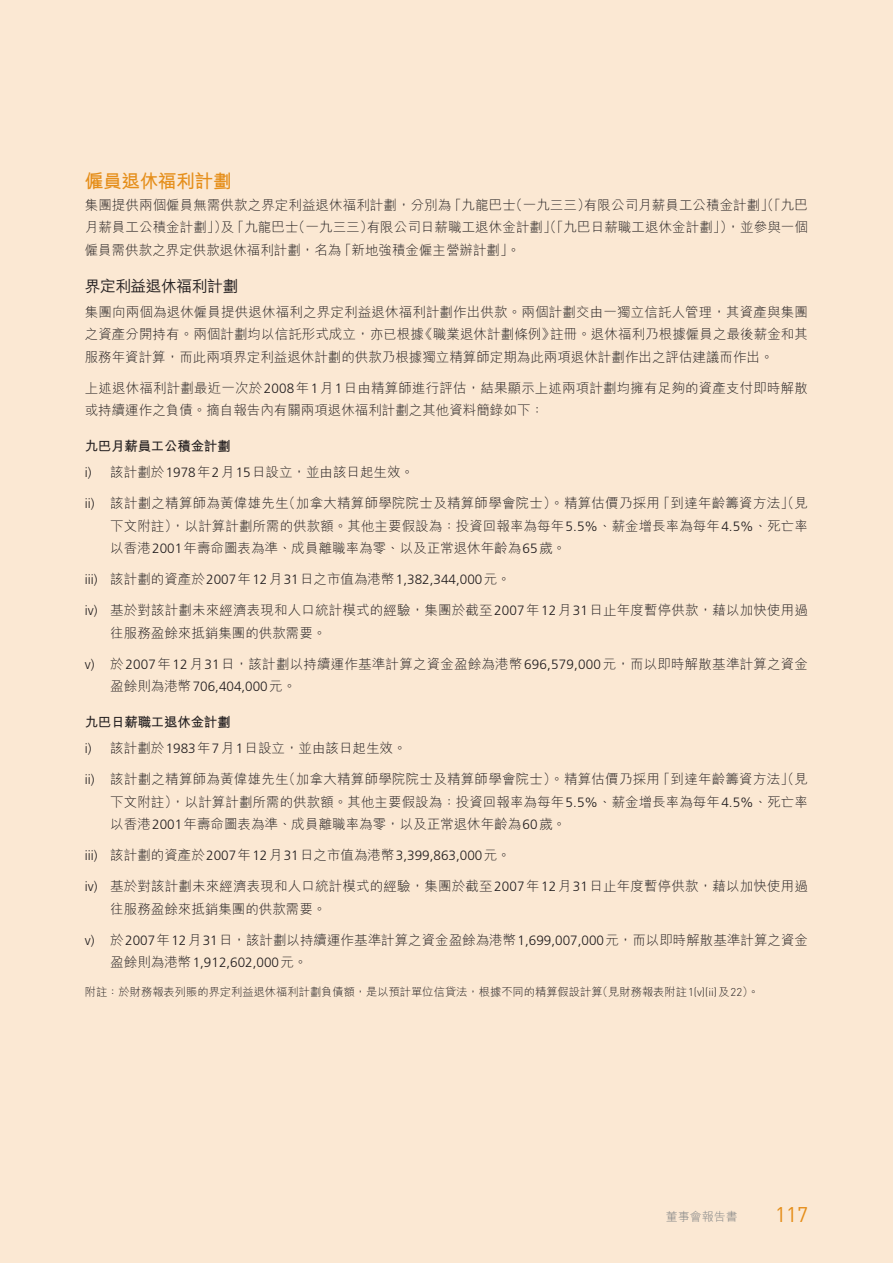
<style>
.page{position:relative;width:893px;height:1263px;background:#fff}
.page>*{position:absolute;margin:0;border:0;box-sizing:border-box;transform-origin:0 0}
.t1{font:21px "DIN";color:#e58e1a}
.t2{font:18.75px "M Hei HK Bold B5 pc H";letter-spacing:-.025em;color:#e58e1a}
.t3{font:15.75px "M Hei HK Medium B5 pc H";letter-spacing:-.03em;color:#231f20}
.t4{font:13.5px/22.5px "M Hei HK Light B5 pc H";color:#231f20;text-align:justify}
.t5{font:300 13.5px "Frutiger";color:#231f20}
.t6{font:13.5px "M Hei HK Bold B5 pc H";letter-spacing:-.02em;color:#231f20}
.t7{font:12px "M Hei HK Light B5 pc H";color:#808284}
.t8{font:11.25px "M Hei HK Light B5 pc H";color:#231f20}
.s1{font-family:"Frutiger";font-weight:300}
.s2{font-family:"M Hei HK Light B5 pc H";font-weight:400}
.s3{font-family:"DIN";font-weight:300}
</style>
<div class="page">
<div style="left:0;top:0;width:892px;height:1263px;background:#fbe8d3"></div>
<h2 class="t2" style="left:85px;top:174px;width:148px">僱員退休福利計劃</h2>
<p class="t4" style="left:85px;top:195px;width:724px">集團提供兩個僱員無需供款之界定利益退休福利計劃，分別為「九龍巴士（一九三三）有限公司月薪員工公積金計劃」（「九巴月薪員工公積金計劃」）及「九龍巴士（一九三三）有限公司日薪職工退休金計劃」（「九巴日薪職工退休金計劃」），並參與一個僱員需供款之界定供款退休福利計劃，名為「新地強積金僱主營辦計劃」。</p>
<p class="t3" style="left:85px;top:280px;width:155px">界定利益退休福利計劃</p>
<p class="t4" style="left:85px;top:302px;width:724px">集團向兩個為退休僱員提供退休福利之界定利益退休福利計劃作出供款。兩個計劃交由一獨立信託人管理，其資產與集團之資產分開持有。兩個計劃均以信託形式成立，亦已根據《職業退休計劃條例》註冊。退休福利乃根據僱員之最後薪金和其服務年資計算，而此兩項界定利益退休計劃的供款乃根據獨立精算師定期為此兩項退休計劃作出之評估建議而作出。</p>
<p class="t4" style="left:85px;top:378px;width:724px">上述退休福利計劃最近一次於<span class="s1">2008</span>年<span class="s1">1</span>月<span class="s1">1</span>日由精算師進行評估，結果顯示上述兩項計劃均擁有足夠的資產支付即時解散或持續運作之負債。摘自報告內有關兩項退休福利計劃之其他資料簡錄如下：</p>
<p class="t6" style="left:85px;top:440px;width:147px">九巴月薪員工公積金計劃</p>
<p class="t4" style="left:85px;top:463px;width:331px"><span class="s1">i)</span> 該計劃於<span class="s1">1978</span>年<span class="s1">2</span>月<span class="s1">15</span>日設立，並由該日起生效。</p>
<p class="t4" style="left:110px;top:494px;width:699px;text-indent:-26px"><span class="s1">ii)</span> 該計劃之精算師為黃偉雄先生（加拿大精算師學院院士及精算師學會院士）。精算估價乃採用「到達年齡籌資方法」（見下文附註），以計算計劃所需的供款額。其他主要假設為：投資回報率為每年<span class="s1">5.5%</span>、薪金增長率為每年<span class="s1">4.5%</span>、死亡率以香港<span class="s1">2001</span>年壽命圖表為準、成員離職率為零、以及正常退休年齡為<span class="s1">65</span>歲。</p>
<p class="t5" style="left:85px;top:574px;width:427px">iii) <span class="s2">該計劃的資產於</span>2007<span class="s2">年</span>12<span class="s2">月</span>31<span class="s2">日之市值為港幣</span>1,382,344,000<span class="s2">元。</span></p>
<p class="t4" style="left:110px;top:601px;width:699px;text-indent:-26px"><span class="s1">iv)</span> 基於對該計劃未來經濟表現和人口統計模式的經驗，集團於截至<span class="s1">2007</span>年<span class="s1">12</span>月<span class="s1">31</span>日止年度暫停供款，藉以加快使用過往服務盈餘來抵銷集團的供款需要。</p>
<p class="t4" style="left:85px;top:654px;width:724px"><span class="s1">v)</span> 於<span class="s1">2007</span>年<span class="s1">12</span>月<span class="s1">31</span>日，該計劃以持續運作基準計算之資金盈餘為港幣<span class="s1">696,579,000</span>元，而以即時解散基準計算之資金</p>
<p class="t5" style="left:110px;top:681px;width:187px"><span class="s2">盈餘則為港幣</span>706,404,000<span class="s2">元。</span></p>
<p class="t6" style="left:85px;top:716px;width:147px">九巴日薪職工退休金計劃</p>
<p class="t4" style="left:85px;top:739px;width:323px"><span class="s1">i)</span> 該計劃於<span class="s1">1983</span>年<span class="s1">7</span>月<span class="s1">1</span>日設立，並由該日起生效。</p>
<p class="t4" style="left:110px;top:770px;width:699px;text-indent:-26px"><span class="s1">ii)</span> 該計劃之精算師為黃偉雄先生（加拿大精算師學院院士及精算師學會院士）。精算估價乃採用「到達年齡籌資方法」（見下文附註），以計算計劃所需的供款額。其他主要假設為：投資回報率為每年<span class="s1">5.5%</span>、薪金增長率為每年<span class="s1">4.5%</span>、死亡率以香港<span class="s1">2001</span>年壽命圖表為準、成員離職率為零，以及正常退休年齡為<span class="s1">60</span>歲。</p>
<p class="t5" style="left:85px;top:850px;width:427px">iii) <span class="s2">該計劃的資產於</span>2007<span class="s2">年</span>12<span class="s2">月</span>31<span class="s2">日之市值為港幣</span>3,399,863,000<span class="s2">元。</span></p>
<p class="t4" style="left:110px;top:877px;width:699px;text-indent:-26px"><span class="s1">iv)</span> 基於對該計劃未來經濟表現和人口統計模式的經驗，集團於截至<span class="s1">2007</span>年<span class="s1">12</span>月<span class="s1">31</span>日止年度暫停供款，藉以加快使用過往服務盈餘來抵銷集團的供款需要。</p>
<p class="t4" style="left:85px;top:930px;width:724px"><span class="s1">v)</span> 於<span class="s1">2007</span>年<span class="s1">12</span>月<span class="s1">31</span>日，該計劃以持續運作基準計算之資金盈餘為港幣<span class="s1">1,699,007,000</span>元，而以即時解散基準計算之資金</p>
<p class="t5" style="left:110px;top:957px;width:199px"><span class="s2">盈餘則為港幣</span>1,912,602,000<span class="s2">元。</span></p>
<p class="t8" style="left:85px;top:988px;width:675px">附註：於財務報表列賬的界定利益退休福利計劃負債額，是以預計單位信貸法，根據不同的精算假設計算（見財務報表附註<span class="s3">1(v)(ii)</span>及<span class="s3">22</span>）。</p>
<p class="t7" style="left:665px;top:1212px;width:73px">董事會報告書</p>
<h1 class="t1" style="left:775px;top:1202px;width:34px">117</h1>
</div>
